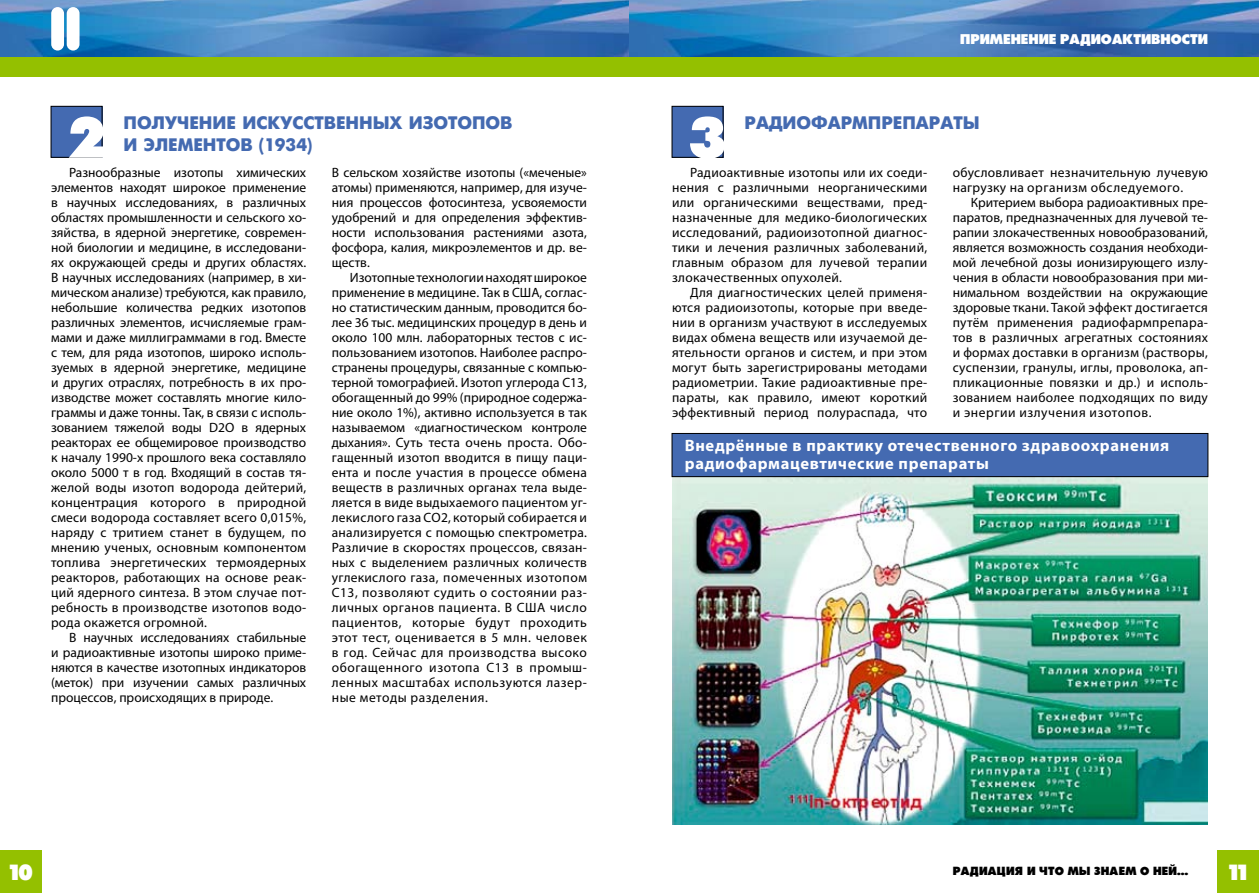
<style>
.page{position:relative;width:1259px;height:893px;background:#fff}
.page>*{position:absolute;margin:0;border:0;box-sizing:border-box;transform-origin:0 0}
.t1{font:63px "Futura Press Press";color:#fff}
.t2{font:24px "Futura Press Press";color:#fff}
.t3{font:18px "Futuris Extra C";color:#446ab1}
.t4{font:700 16.5px/18px "Myriad Pro";letter-spacing:.04em;color:#fff}
.t5{font:15px "Futura Press Press";color:#fff}
.t6{font:13.5px/15px "Myriad Pro";letter-spacing:.02em;color:#000;text-align:justify}
.t7{font:12.6px "Futura Press Press";letter-spacing:.02em;color:#000}
</style>
<div class="page">
<img style="left:0;top:0;width:1259px;height:58px">
<div style="left:0;top:58px;width:629px;height:19px;background:#94c000"></div>
<div style="left:0;top:850px;width:42px;height:43px;background:#94c000"></div>
<div style="left:1216px;top:850px;width:43px;height:43px;background:#94c000"></div>
<div style="left:629px;top:58px;width:630px;height:19px;background:#94c000"></div>
<div style="left:51px;top:106px;width:51px;height:51px;background:#446ab1"></div>
<div style="left:672px;top:106px;width:51px;height:51px;background:#446ab1"></div>
<img style="left:672px;top:477px;width:535px;height:347px">
<div style="left:672px;top:433px;width:536px;height:44px;background:#446ab1"></div>
<div style="left:672px;top:433px;width:536px;height:44px;border:1px solid #000"></div>
<div style="left:51px;top:7px;width:13px;height:44px;background:#fff;border-radius:6px"></div>
<div style="left:67px;top:7px;width:13px;height:44px;background:#fff;border-radius:6px"></div>
<h1 class="t1" style="left:68px;top:100px;width:36px">2</h1>
<h3 class="t3" style="left:123px;top:113px;width:28px">ПОЛУЧ</h3>
<h3 class="t3" style="left:189px;top:113px;width:66px">ЕНИЕ ИСКУССТВ</h3>
<h3 class="t3" style="left:336px;top:113px;width:25px">ЕННЫ</h3>
<h3 class="t3" style="left:389px;top:113px;width:33px">Х ИЗОТО</h3>
<h3 class="t3" style="left:472px;top:113px;width:28px">ПОВ</h3>
<h3 class="t3" style="left:123px;top:135px;width:93px">и ЭЛЕМЕНТОВ</h3>
<h3 class="t3" style="left:259px;top:135px;width:55px">(1934)</h3>
<p class="t6" style="left:51px;top:164px;width:257px;text-indent:18px">Разнообразные изотопы химических элементов находят широкое применение в научных исследованиях, в различных областях промышленности и сельского хо&shy;зяйства, в ядерной энергетике, современ&shy;ной биологии и медицине, в исследовани&shy;ях окружающей среды и других областях.<br>В научных исследованиях (например, в хи&shy;мическом анализе) требуются, как правило, небольшие количества редких изотопов различных элементов, исчисляемые грам&shy;мами и даже миллиграммами в год. Вместе с тем, для ряда изотопов, широко исполь&shy;зуемых в ядерной энергетике, медицине и других отраслях, потребность в их про&shy;изводстве может составлять многие кило&shy;граммы и даже тонны. Так, в связи с исполь&shy;зованием тяжелой воды D2O в ядерных реакторах ее общемировое производство к началу 1990-х прошлого века составляло около 5000 т в год. Входящий в состав тя&shy;желой воды изотоп водорода дейтерий, концентрация которого в природной смеси водорода составляет всего 0,015%, наряду с тритием станет в будущем, по мнению ученых, основным компонентом топлива энергетических термоядерных реакторов, работающих на основе реак&shy;ций ядерного синтеза. В этом случае пот&shy;ребность в производстве изотопов водо&shy;рода окажется огромной.</p>
<p class="t6" style="left:51px;top:629px;width:257px;text-indent:18px">В научных исследованиях стабильные и радиоактивные изотопы широко приме&shy;няются в качестве изотопных индикаторов (меток) при изучении самых различных процессов, происходящих в природе.</p>
<p class="t6" style="left:332px;top:164px;width:257px">В сельском хозяйстве изотопы («меченые» атомы) применяются, например, для изуче&shy;ния процессов фотосинтеза, усвояемости удобрений и для определения эффектив&shy;ности использования растениями азота, фосфора, калия, микроэлементов и др. ве&shy;ществ.</p>
<p class="t6" style="left:332px;top:269px;width:257px;text-indent:18px">Изотопные технологии находят широкое применение в медицине. Так в США, соглас&shy;но статистическим данным, проводится бо&shy;лее 36 тыс. медицинских процедур в день и около 100 млн. лабораторных тестов с ис&shy;пользованием изотопов. Наиболее распро&shy;странены процедуры, связанные с компью&shy;терной томографией. Изотоп углерода C13, обогащенный до 99% (природное содержа&shy;ние около 1%), активно используется в так называемом «диагностическом контроле дыхания». Суть теста очень проста. Обо&shy;гащенный изотоп вводится в пищу паци&shy;ента и после участия в процессе обмена веществ в различных органах тела выде&shy;ляется в виде выдыхаемого пациентом уг&shy;лекислого газа СО2, который собирается и анализируется с помощью спектрометра.<br>Различие в скоростях процессов, связан&shy;ных с выделением различных количеств углекислого газа, помеченных изотопом С13, позволяют судить о состоянии раз&shy;личных органов пациента. В США число пациентов, которые будут проходить этот тест, оценивается в 5 млн. человек в год. Сейчас для производства высоко обогащенного изотопа С13 в промыш&shy;ленных масштабах используются лазер&shy;ные методы разделения.</p>
<p class="t5" style="left:960px;top:30px;width:31px">ПРИМЕНЕНИЕ</p>
<p class="t5" style="left:1060px;top:30px;width:21px">РАДИОАКТИ</p>
<p class="t5" style="left:1151px;top:30px;width:49px">ВНОСТИ</p>
<h1 class="t1" style="left:689px;top:100px;width:36px">3</h1>
<h3 class="t3" style="left:744px;top:113px;width:223px">РАДИОФАРМПРЕПАРАТЫ</h3>
<p class="t6" style="left:672px;top:164px;width:257px;text-indent:18px">Радиоактивные изотопы или их соеди&shy;нения с различными неорганическими или органическими веществами, пред&shy;назначенные для медико-биологических исследований, радиоизотопной диагнос&shy;тики и лечения различных заболеваний, главным образом для лучевой терапии злокачественных опухолей.</p>
<p class="t6" style="left:672px;top:284px;width:257px;text-indent:18px">Для диагностических целей применя&shy;ются радиоизотопы, которые при введе&shy;нии в организм участвуют в исследуемых видах обмена веществ или изучаемой де&shy;ятельности органов и систем, и при этом могут быть зарегистрированы методами радиометрии. Такие радиоактивные пре&shy;параты, как правило, имеют короткий эффективный период полураспада, что</p>
<p class="t6" style="left:952px;top:164px;width:257px">обусловливает незначительную лучевую нагрузку на организм обследуемого.</p>
<p class="t6" style="left:952px;top:194px;width:257px;text-indent:18px">Критерием выбора радиоактивных пре&shy;паратов, предназначенных для лучевой те&shy;рапии злокачественных новообразований, является возможность создания необходи&shy;мой лечебной дозы ионизирующего излу&shy;чения в области новообразования при ми&shy;нимальном воздействии на окружающие здоровые ткани. Такой эффект достигается путём применения радиофармпрепара&shy;тов в различных агрегатных состояниях и формах доставки в организм (растворы, суспензии, гранулы, иглы, проволока, ап&shy;пликационные повязки и др.) и исполь&shy;зованием наиболее подходящих по виду и энергии излучения изотопов.</p>
<p class="t4" style="left:685px;top:436px;width:486px">Внедрённые в практику отечественного здравоохранения радиофармацевтические препараты</p>
<h2 class="t2" style="left:10px;top:858px;width:25px">10</h2>
<h2 class="t2" style="left:1228px;top:858px;width:19px">11</h2>
<p class="t7" style="left:952px;top:864px;width:237px">Радиация и что мы знаем о ней…</p>
</div>
